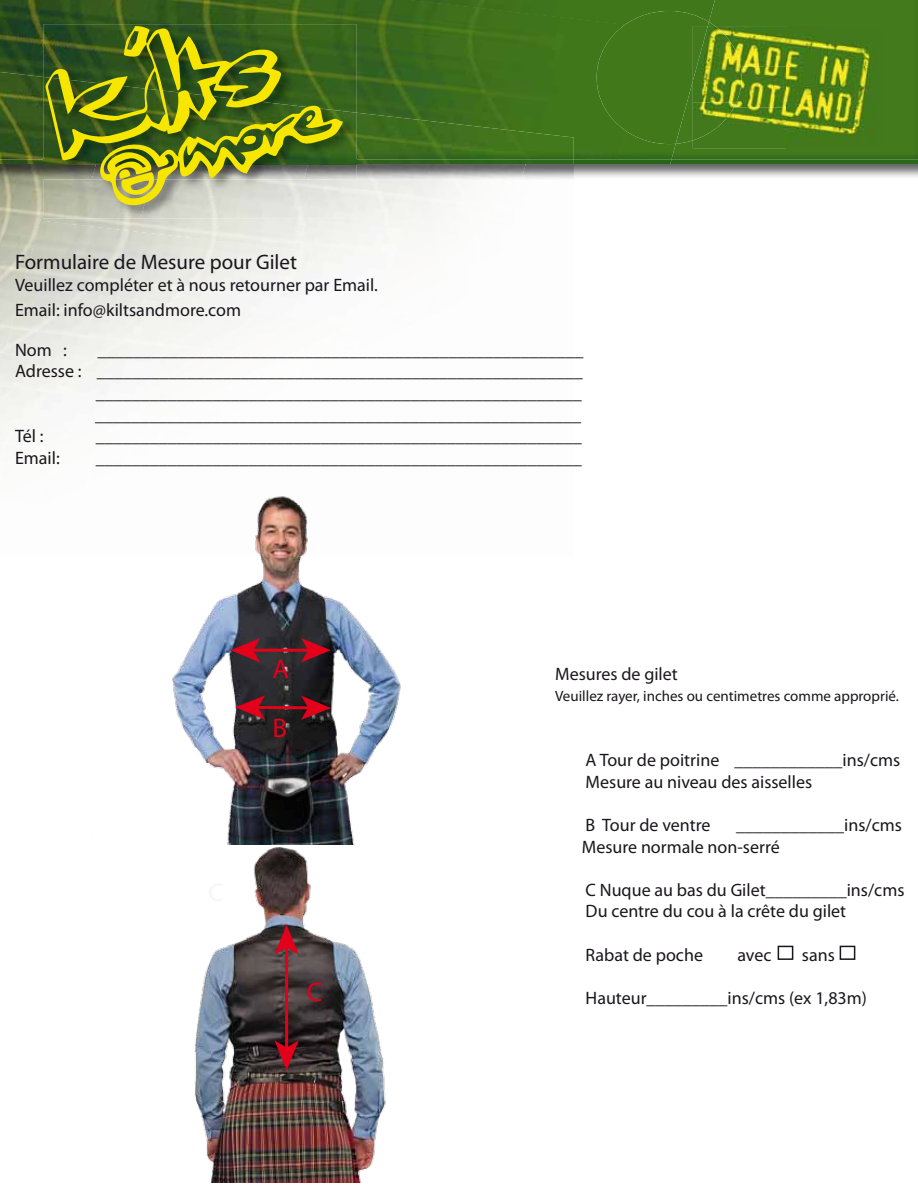
<style>
.page{position:relative;width:918px;height:1188px;background:#fff}
.page>*{position:absolute;margin:0;border:0;box-sizing:border-box;transform-origin:0 0}
.t1{font:27px "Myriad Pro";color:#e2001a}
.t2{font:21px "Myriad Pro";color:#1a171c}
.t3{font:18px/21.6px "Myriad Pro";color:#1a171c}
.t4{font:15px "Myriad Pro";color:#1a171c}
</style>
<div class="page">
<img style="left:0;top:164px;width:43px;height:205px">
<img style="left:4px;top:286px;width:170px;height:84px">
<img style="left:22px;top:221px;width:170px;height:83px">
<img style="left:292px;top:180px;width:124px;height:81px">
<img style="left:40px;top:210px;width:261px;height:40px">
<img style="left:526px;top:164px;width:392px;height:15px">
<img style="left:357px;top:164px;width:169px;height:16px">
<img style="left:671px;top:159px;width:247px;height:5px">
<img style="left:676px;top:0;width:242px;height:159px">
<img style="left:0;top:159px;width:671px;height:5px">
<img style="left:625px;top:0;width:90px;height:25px">
<img style="left:330px;top:0;width:295px;height:159px">
<img style="left:55px;top:0;width:275px;height:24px">
<img style="left:0;top:0;width:55px;height:72px">
<img style="left:616px;top:144px;width:60px;height:15px">
<img style="left:33px;top:40px;width:10px;height:32px">
<img style="left:0;top:72px;width:43px;height:87px">
<img style="left:357px;top:113px;width:60px;height:46px">
<img style="left:417px;top:120px;width:157px;height:39px">
<div style="left:597px;top:11px;width:112px;height:133px;background:#41781a"></div>
<img style="left:151px;top:207px;width:152px;height:11px">
<img style="left:43px;top:180px;width:108px;height:38px">
<img style="left:303px;top:164px;width:54px;height:54px">
<img style="left:43px;top:164px;width:2px;height:16px">
<img style="left:43px;top:159px;width:314px;height:5px">
<img style="left:43px;top:24px;width:314px;height:77px">
<img style="left:345px;top:101px;width:12px;height:58px">
<svg style="left:45px;top:25px;width:300px;height:182px;background:#758731"></svg>
<img style="left:742px;top:26px;width:139px;height:41px">
<img style="left:736px;top:67px;width:145px;height:40px">
<img style="left:693px;top:107px;width:188px;height:41px">
<img style="left:693px;top:26px;width:49px;height:76px">
<img style="left:693px;top:102px;width:43px;height:38px">
<img style="left:693px;top:26px;width:15px;height:55px">
<img style="left:172px;top:496px;width:229px;height:337px">
<img style="left:194px;top:833px;width:192px;height:350px">
<hr style="left:285px;top:946px;width:3px;height:103px;background:#e2001a">
<svg style="left:274px;top:925px;width:25px;height:30px"></svg>
<svg style="left:274px;top:1040px;width:25px;height:30px"></svg>
<svg style="left:235px;top:695px;width:96px;height:25px;background:#5f1c25"></svg>
<hr style="left:252px;top:649px;width:58px;height:3px;background:#e2001a">
<svg style="left:230px;top:638px;width:30px;height:24px"></svg>
<svg style="left:301px;top:638px;width:30px;height:24px"></svg>
<div style="left:840px;top:946px;width:15px;height:14px;background:#fff;border:2px solid #1a171c"></div>
<div style="left:778px;top:946px;width:15px;height:14px;background:#fff;border:2px solid #1a171c"></div>
<p class="t2" style="left:15px;top:249px;width:283px">Formulaire de Mesure pour Gilet</p>
<p class="t3" style="left:15px;top:274px;width:364px">Veuillez compléter et à nous retourner par Email.</p>
<p class="t3" style="left:15px;top:299px;width:228px">Email: info@kiltsandmore.com</p>
<p class="t3" style="left:15px;top:339px;width:53px">Nom :</p>
<p class="t3" style="left:98px;top:339px;width:487px">______________________________________________________</p>
<p class="t3" style="left:15px;top:360px;width:569px">Adresse : ______________________________________________________</p>
<p class="t3" style="left:96px;top:382px;width:487px">______________________________________________________</p>
<p class="t3" style="left:95px;top:404px;width:488px">______________________________________________________</p>
<p class="t3" style="left:15px;top:425px;width:30px">Tél :</p>
<p class="t3" style="left:96px;top:425px;width:487px">______________________________________________________</p>
<p class="t3" style="left:15px;top:447px;width:46px">Email:</p>
<p class="t3" style="left:96px;top:447px;width:487px">______________________________________________________</p>
<h1 class="t1" style="left:272px;top:652px;width:18px">A</h1>
<h1 class="t1" style="left:272px;top:711px;width:16px">B</h1>
<h1 class="t1" style="left:307px;top:976px;width:17px">C</h1>
<p class="t3" style="left:555px;top:663px;width:124px">Mesures de gilet</p>
<p class="t4" style="left:555px;top:687px;width:345px">Veuillez rayer, inches ou centimetres comme approprié.</p>
<p class="t3" style="left:586px;top:749px;width:316px">A Tour de poitrine ____________ins/cms<br>Mesure au niveau des aisselles</p>
<p class="t3" style="left:586px;top:814px;width:126px">B Tour de ventre</p>
<p class="t3" style="left:582px;top:814px;width:322px;text-indent:154px">____________ins/cms<br>Mesure normale non-serré</p>
<p class="t3" style="left:586px;top:879px;width:320px">C Nuque au bas du Gilet_________ins/cms<br>Du centre du cou à la crête du gilet</p>
<p class="t3" style="left:586px;top:944px;width:119px">Rabat de poche</p>
<p class="t3" style="left:737px;top:944px;width:36px">avec</p>
<p class="t3" style="left:802px;top:944px;width:34px">sans</p>
<p class="t3" style="left:586px;top:987px;width:283px">Hauteur_________ins/cms (ex 1,83m)</p>
</div>
